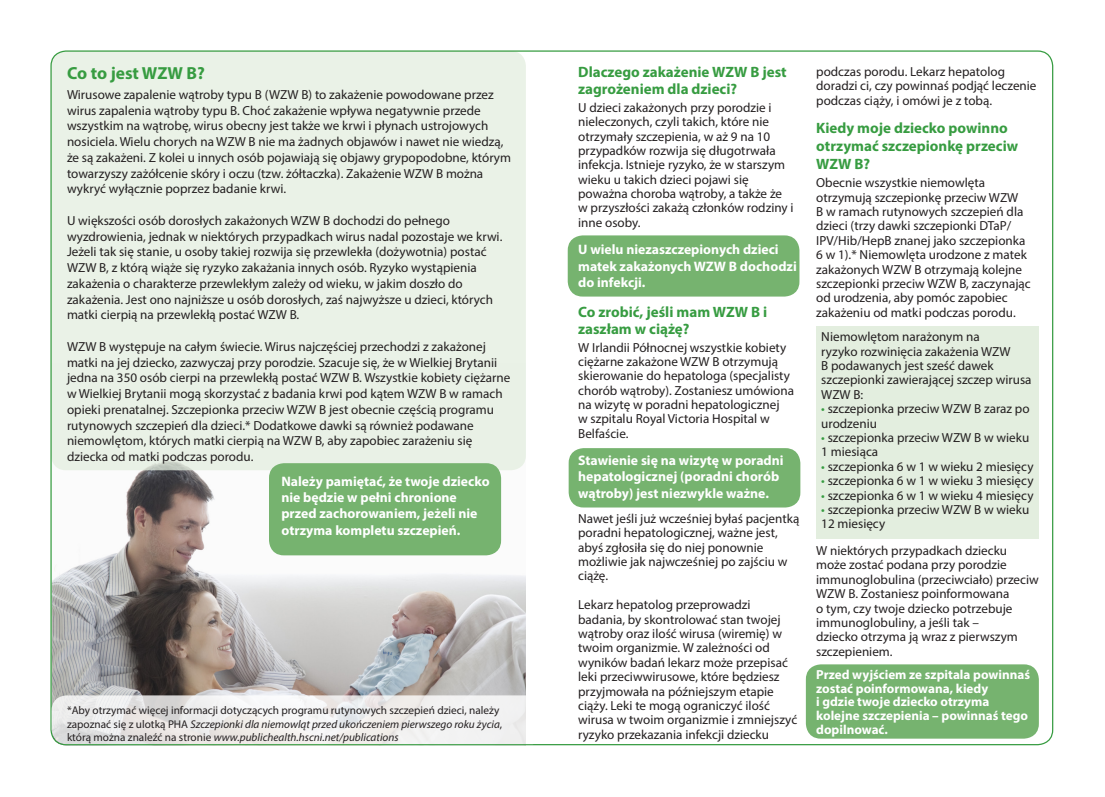
<style>
.page{position:relative;width:1105px;height:797px;background:#fff}
.page>*{position:absolute;margin:0;border:0;box-sizing:border-box;transform-origin:0 0}
.t1{font:700 17.5px "Myriad Pro";color:#379c41}
.t2{font:700 15px/16.5px "Myriad Pro";color:#379c41}
.t3{font:700 13.75px/16.5px "Myriad Pro";color:#fff}
.t4{font:13.12px/14.4px "Myriad Pro";color:#231f20}
.t5{font:700 13.12px/13.8px "Myriad Pro";color:#fff}
.t6{font:11.25px/13.5px "Myriad Pro";color:#231f20}
.s1{font-style:italic}
.s2{color:#379c41}
</style>
<div class="page">
<div style="left:568px;top:235px;width:231px;height:61px;background:#76b36f;border-radius:15px"></div>
<img style="left:52px;top:459px;width:474px;height:286px">
<div style="left:51px;top:51px;width:475px;height:419px;background:#eaf2e7;border-radius:15px"></div>
<div style="left:269px;top:463px;width:232px;height:92px;background:#76b36f;border-radius:15px"></div>
<svg style="left:52px;top:695px;width:495px;height:49px;fill:#f1efee"></svg>
<div style="left:569px;top:448px;width:231px;height:59px;background:#76b36f;border-radius:15px"></div>
<div style="left:806px;top:664px;width:233px;height:74px;background:#76b36f;border-radius:15px"></div>
<div style="left:816px;top:326px;width:223px;height:213px;background:#e3eedf"></div>
<p class="t1" style="left:67px;top:62px;width:139px">Co to jest WZW B?</p>
<p class="t4" style="left:67px;top:86px;width:446px;line-height:15.8px">Wirusowe zapalenie wątroby typu B (WZW B) to zakażenie powodowane przez wirus zapalenia wątroby typu B. Choć zakażenie wpływa negatywnie przede wszystkim na wątrobę, wirus obecny jest także we krwi i płynach ustrojowych nosiciela. Wielu chorych na WZW B nie ma żadnych objawów i nawet nie wiedzą, że są zakażeni. Z kolei u innych osób pojawiają się objawy grypopodobne, którym towarzyszy zażółcenie skóry i oczu (tzw. żółtaczka). Zakażenie WZW B można wykryć wyłącznie poprzez badanie krwi.</p>
<p class="t4" style="left:67px;top:212px;width:437px;line-height:15.8px">U większości osób dorosłych zakażonych WZW B dochodzi do pełnego wyzdrowienia, jednak w niektórych przypadkach wirus nadal pozostaje we krwi.<br>Jeżeli tak się stanie, u osoby takiej rozwija się przewlekła (dożywotnia) postać WZW B, z którą wiąże się ryzyko zakażania innych osób. Ryzyko wystąpienia zakażenia o charakterze przewlekłym zależy od wieku, w jakim doszło do zakażenia. Jest ono najniższe u osób dorosłych, zaś najwyższe u dzieci, których matki cierpią na przewlekłą postać WZW B.</p>
<p class="t4" style="left:67px;top:338px;width:445px;line-height:15.8px">WZW B występuje na całym świecie. Wirus najczęściej przechodzi z zakażonej matki na jej dziecko, zazwyczaj przy porodzie. Szacuje się, że w Wielkiej Brytanii jedna na 350 osób cierpi na przewlekłą postać WZW B. Wszystkie kobiety ciężarne w Wielkiej Brytanii mogą skorzystać z badania krwi pod kątem WZW B w ramach opieki prenatalnej. Szczepionka przeciw WZW B jest obecnie częścią programu rutynowych szczepień dla dzieci.* Dodatkowe dawki są również podawane niemowlętom, których matki cierpią na WZW B, aby zapobiec zarażeniu się dziecka od matki podczas porodu.</p>
<p class="t3" style="left:281px;top:472px;width:210px">Należy pamiętać, że twoje dziecko nie będzie w pełni chronione przed zachorowaniem, jeżeli nie otrzyma kompletu szczepień.</p>
<p class="t6" style="left:67px;top:703px;width:437px">*Aby otrzymać więcej informacji dotyczących programu rutynowych szczepień dzieci, należy zapoznać się z ulotką PHA <span class="s1">Szczepionki dla niemowląt przed ukończeniem pierwszego roku życia</span>, którą można znaleźć na stronie <span class="s1">www.publichealth.hscni.net/publications</span></p>
<p class="t2" style="left:578px;top:64px;width:210px">Dlaczego zakażenie WZW B jest zagrożeniem dla dzieci?</p>
<p class="t4" style="left:578px;top:100px;width:217px">U dzieci zakażonych przy porodzie i nieleczonych, czyli takich, które nie otrzymały szczepienia, w aż 9 na 10 przypadków rozwija się długotrwała infekcja. Istnieje ryzyko, że w starszym wieku u takich dzieci pojawi się poważna choroba wątroby, a także że w przyszłości zakażą członków rodziny i inne osoby.</p>
<p class="t3" style="left:578px;top:241px;width:220px">U wielu niezaszczepionych dzieci matek zakażonych WZW B dochodzi do infekcji.</p>
<p class="t2" style="left:578px;top:303px;width:191px">Co zrobić, jeśli mam WZW B i zaszłam w ciążę?</p>
<p class="t4" style="left:578px;top:340px;width:217px">W Irlandii Północnej wszystkie kobiety ciężarne zakażone WZW B otrzymują skierowanie do hepatologa (specjalisty chorób wątroby). Zostaniesz umówiona na wizytę w poradni hepatologicznej<br>w szpitalu Royal Victoria Hospital w Belfaście.</p>
<p class="t3" style="left:578px;top:451px;width:207px">Stawienie się na wizytę w poradni hepatologicznej (poradni chorób wątroby) jest niezwykle ważne.</p>
<p class="t4" style="left:578px;top:511px;width:223px">Nawet jeśli już wcześniej byłaś pacjentką poradni hepatologicznej, ważne jest, abyś zgłosiła się do niej ponownie możliwie jak najwcześniej po zajściu w ciążę.</p>
<p class="t4" style="left:578px;top:597px;width:221px">Lekarz hepatolog przeprowadzi badania, by skontrolować stan twojej wątroby oraz ilość wirusa (wiremię) w twoim organizmie. W zależności od wyników badań lekarz może przepisać leki przeciwwirusowe, które będziesz przyjmowała na późniejszym etapie ciąży. Leki te mogą ograniczyć ilość wirusa w twoim organizmie i zmniejszyć ryzyko przekazania infekcji dziecku</p>
<p class="t4" style="left:816px;top:64px;width:222px">podczas porodu. Lekarz hepatolog doradzi ci, czy powinnaś podjąć leczenie podczas ciąży, i omówi je z tobą.</p>
<p class="t2" style="left:816px;top:119px;width:203px;line-height:18px">Kiedy moje dziecko powinno otrzymać szczepionkę przeciw<br>WZW B?</p>
<p class="t4" style="left:816px;top:175px;width:216px">Obecnie wszystkie niemowlęta otrzymują szczepionkę przeciw WZW<br>B w ramach rutynowych szczepień dla dzieci (trzy dawki szczepionki DTaP/ IPV/Hib/HepB znanej jako szczepionka 6 w 1).* Niemowlęta urodzone z matek zakażonych WZW B otrzymają kolejne szczepionki przeciw WZW B, zaczynając od urodzenia, aby pomóc zapobiec zakażeniu od matki podczas porodu.</p>
<p class="t4" style="left:821px;top:329px;width:212px">Niemowlętom narażonym na<br>ryzyko rozwinięcia zakażenia WZW<br>B podawanych jest sześć dawek szczepionki zawierającej szczep wirusa<br>WZW B:</p>
<p class="t4" style="left:821px;top:401px;width:210px"><span class="s2">•</span> szczepionka przeciw WZW B zaraz po urodzeniu</p>
<p class="t4" style="left:821px;top:430px;width:209px"><span class="s2">•</span> szczepionka przeciw WZW B w wieku<br>1 miesiąca</p>
<p class="t4" style="left:821px;top:459px;width:214px"><span class="s2">•</span> szczepionka 6 w 1 w wieku 2 miesięcy</p>
<p class="t4" style="left:821px;top:473px;width:214px"><span class="s2">•</span> szczepionka 6 w 1 w wieku 3 miesięcy</p>
<p class="t4" style="left:821px;top:487px;width:214px"><span class="s2">•</span> szczepionka 6 w 1 w wieku 4 miesięcy</p>
<p class="t4" style="left:821px;top:502px;width:209px"><span class="s2">•</span> szczepionka przeciw WZW B w wieku<br>12 miesięcy</p>
<p class="t4" style="left:816px;top:543px;width:224px">W niektórych przypadkach dziecku może zostać podana przy porodzie immunoglobulina (przeciwciało) przeciw<br>WZW B. Zostaniesz poinformowana<br>o tym, czy twoje dziecko potrzebuje immunoglobuliny, a jeśli tak –<br>dziecko otrzyma ją wraz z pierwszym szczepieniem.</p>
<p class="t5" style="left:816px;top:667px;width:215px">Przed wyjściem ze szpitala powinnaś zostać poinformowana, kiedy<br>i gdzie twoje dziecko otrzyma kolejne szczepienia – powinnaś tego dopilnować.</p>
</div>
